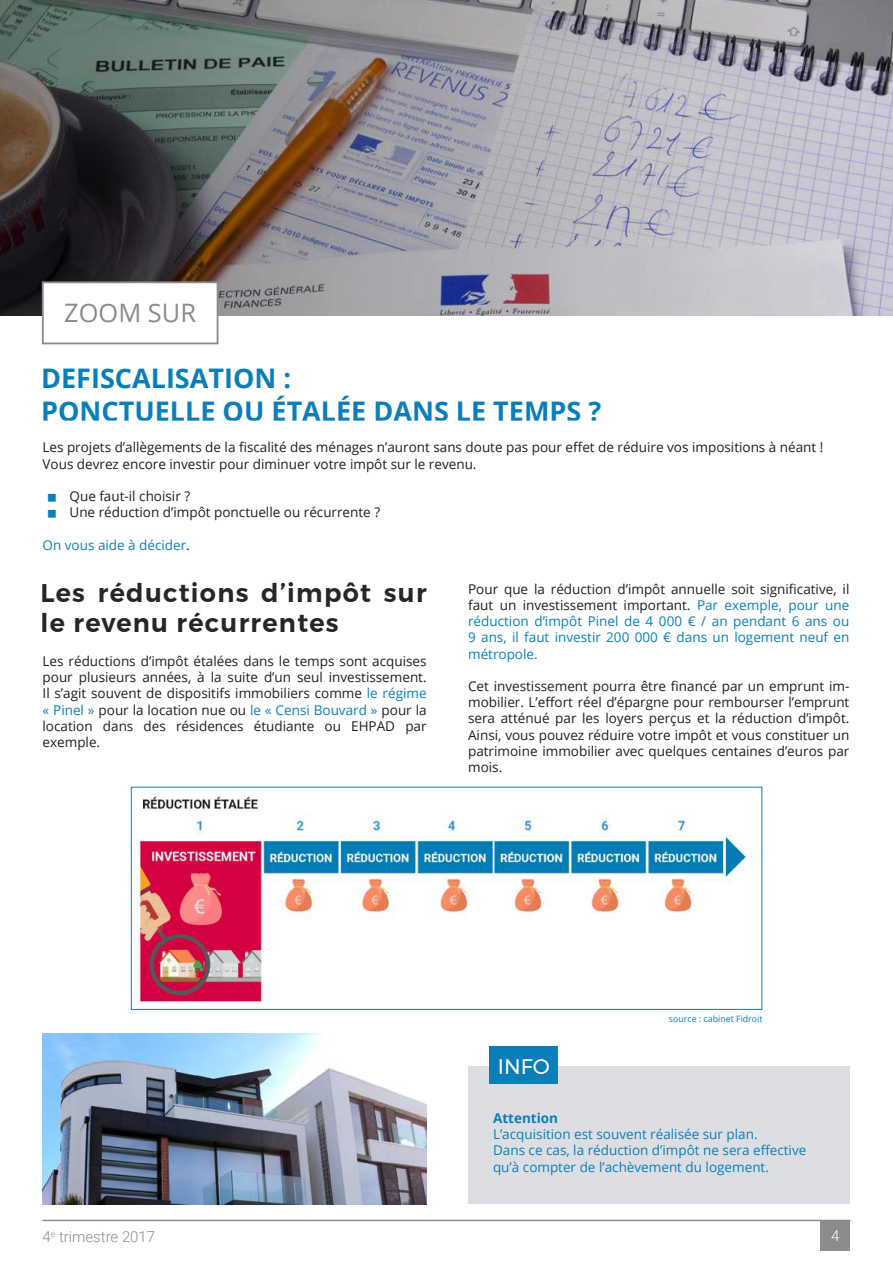
<style>
.page{position:relative;width:893px;height:1263px;background:#fff}
.page>*{position:absolute;margin:0;border:0;box-sizing:border-box;transform-origin:0 0}
.t1{font:700 27px/32.4px "Open Sans";color:#0a7eb8}
.t2{font:600 25.5px/30px "Montserrat";letter-spacing:.05em;color:#252629}
.t3{font:25.35px "Open Sans";color:#8c8b8b}
.t4{font:21px "Montserrat";color:#fff}
.t5{font:300 15px "Roboto";color:#8d8b8a}
.t6{font:300 15px "Roboto";color:#fff}
.t7{font:13.5px/16.2px "Open Sans";color:#1e1f21}
.t8{font:13.5px/16.2px "Open Sans";color:#0a7eb8}
.t9{font:700 13.5px "Open Sans";color:#0a7eb8}
.t10{font:8.85px "Open Sans";color:#0a7eb8}
.s1{color:#1e1f21}
.s2{color:#0a7eb8}
</style>
<div class="page">
<div style="left:820px;top:1221px;width:30px;height:29px;background:#8c8b8b"></div>
<hr style="left:43px;top:1220px;width:807px;height:1px;background:#8c8b8b">
<img style="left:0;top:0;width:893px;height:316px">
<div style="left:43px;top:282px;width:175px;height:61px;background:#fff"></div>
<div style="left:42px;top:281px;width:176px;height:63px;border:2px solid #8c8b8b"></div>
<div style="left:468px;top:1066px;width:381px;height:138px;background:#dddee3"></div>
<div style="left:489px;top:1047px;width:69px;height:37px;background:#0a7eb8"></div>
<img style="left:134px;top:795px;width:619px;height:209px">
<div style="left:131px;top:787px;width:631px;height:223px;border:1px solid #0a7eb8"></div>
<img style="left:43px;top:1033px;width:384px;height:171px">
<h3 class="t3" style="left:64px;top:295px;width:133px">ZOOM SUR</h3>
<h1 class="t1" style="left:41px;top:362px;width:562px">DÉFISCALISATION :<br>PONCTUELLE OU ÉTALÉE DANS LE TEMPS ?</h1>
<p class="t7" style="left:43px;top:439px;width:782px">Les projets d’allègements de la fiscalité des ménages n’auront sans doute pas pour effet de réduire vos impositions à néant !<br>Vous devrez encore investir pour diminuer votre impôt sur le revenu.</p>
<p class="t7" style="left:70px;top:487px;width:312px">Que faut-il choisir ?<br>Une réduction d’impôt ponctuelle ou récurrente ?</p>
<p class="t8" style="left:43px;top:536px;width:149px">On vous aide à décider<span class="s1">.</span></p>
<h2 class="t2" style="left:40px;top:578px;width:388px">Les réductions d’impôt sur le revenu récurrentes</h2>
<p class="t7" style="left:43px;top:652px;width:386px;text-align:justify">Les réductions d’impôt étalées dans le temps sont acquises pour plusieurs années, à la suite d’un seul investissement.<br>Il s’agit souvent de dispositifs immobiliers comme <span class="s2">le régime « Pinel »</span> pour la location nue ou <span class="s2">le « Censi Bouvard »</span> pour la location dans des résidences étudiante ou EHPAD par exemple.</p>
<p class="t8" style="left:468px;top:580px;width:383px;text-align:justify"><span class="s1">Pour que la réduction d’impôt annuelle soit significative, il faut un investissement important.</span> Par exemple, pour une réduction d’impôt Pinel de 4 000 € / an pendant 6 ans ou 9 ans, il faut investir 200 000 € dans un logement neuf en métropole.</p>
<p class="t7" style="left:468px;top:678px;width:383px;text-align:justify">Cet investissement pourra être financé par un emprunt im&shy;mobilier. L’effort réel d’épargne pour rembourser l’emprunt sera atténué par les loyers perçus et la réduction d’impôt.<br>Ainsi, vous pouvez réduire votre impôt et vous constituer un patrimoine immobilier avec quelques centaines d’euros par mois.</p>
<p class="t10" style="left:669px;top:1012px;width:95px">source : cabinet Fidroit</p>
<h3 class="t4" style="left:498px;top:1050px;width:53px">INFO</h3>
<p class="t9" style="left:493px;top:1108px;width:67px">Attention</p>
<p class="t8" style="left:493px;top:1126px;width:315px">L’acquisition est souvent réalisée sur plan.<br>Dans ce cas, la réduction d’impôt ne sera effective qu’à compter de l’achèvement du logement.</p>
<p class="t5" style="left:43px;top:1226px;width:114px">4<sup>e</sup> trimestre 2017</p>
<p class="t6" style="left:831px;top:1225px;width:10px">4</p>
</div>
